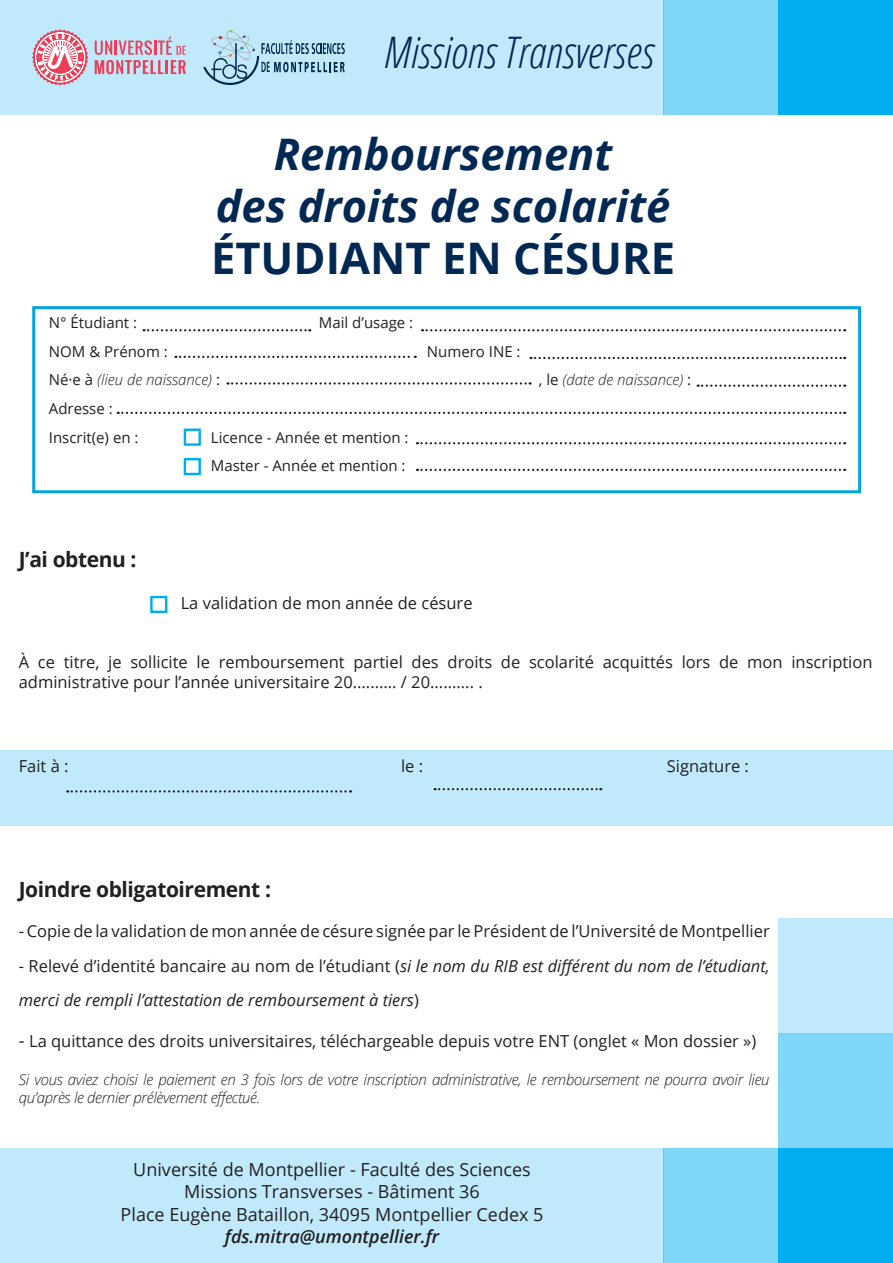
<style>
.page{position:relative;width:893px;height:1263px;background:#fff}
.page>*{position:absolute;margin:0;border:0;box-sizing:border-box;transform-origin:0 0}
.t1{font:italic 700 43.5px "Open Sans";color:#002853}
.t2{font:italic 300 condensed 43.5px "Open Sans";color:#002853}
.t3{font:700 43.5px "Open Sans";color:#002853}
.t4{font:700 21px "Open Sans";letter-spacing:-.02em;color:#231f20}
.t5{font:18px "Open Sans";color:#231f20}
.t6{font:italic 600 18px "Open Sans";color:#231f20}
.t7{font:16.5px/19.8px "Open Sans";color:#231f20}
.t8{font:italic 16.5px/34.5px "Open Sans";color:#231f20}
.t9{font:italic 300 15px/18px "Open Sans";letter-spacing:-.02em;color:#231f20}
.t10{font:15px "Open Sans";color:#231f20}
.t11{font:italic 300 15px "Open Sans";color:#231f20}
.s1{font-weight:400;font-style:normal}
.s2{font-style:normal}
.s3{font-size:18px}
</style>
<div class="page">
<div style="left:0;top:750px;width:893px;height:76px;background:#c0eafb"></div>
<div style="left:32px;top:306px;width:829px;height:187px;border:3px solid #00a4e1"></div>
<div style="left:0;top:0;width:663px;height:115px;background:#c0eafb"></div>
<div style="left:778px;top:1148px;width:115px;height:115px;background:#00aeef"></div>
<div style="left:663px;top:1148px;width:115px;height:115px;background:#80d6f7"></div>
<div style="left:778px;top:918px;width:115px;height:115px;background:#c0eafb"></div>
<div style="left:778px;top:1033px;width:115px;height:115px;background:#80d6f7"></div>
<div style="left:0;top:1148px;width:663px;height:115px;background:#c0eafb"></div>
<div style="left:778px;top:0;width:115px;height:115px;background:#00aeef"></div>
<div style="left:663px;top:0;width:115px;height:115px;background:#80d6f7"></div>
<svg style="left:32px;top:29px;width:56px;height:56px"></svg>
<svg style="left:95px;top:37px;width:91px;height:37px"></svg>
<svg style="left:203px;top:30px;width:142px;height:55px"></svg>
<svg style="left:118px;top:412px;width:727px;height:2px"></svg>
<svg style="left:422px;top:329px;width:423px;height:2px"></svg>
<svg style="left:144px;top:329px;width:166px;height:2px"></svg>
<svg style="left:175px;top:356px;width:241px;height:2px"></svg>
<svg style="left:228px;top:382px;width:303px;height:3px"></svg>
<svg style="left:698px;top:385px;width:147px;height:2px"></svg>
<svg style="left:417px;top:442px;width:428px;height:2px"></svg>
<div style="left:184px;top:429px;width:17px;height:17px;border:2px solid #00aeef"></div>
<svg style="left:417px;top:469px;width:428px;height:2px"></svg>
<div style="left:184px;top:458px;width:17px;height:17px;border:2px solid #00aeef"></div>
<div style="left:150px;top:596px;width:17px;height:17px;border:2px solid #00aeef"></div>
<svg style="left:67px;top:790px;width:284px;height:2px"></svg>
<svg style="left:435px;top:788px;width:166px;height:2px"></svg>
<svg style="left:530px;top:357px;width:315px;height:2px"></svg>
<p class="t2" style="left:384px;top:23px;width:271px">Missions Transverses</p>
<p class="t1" style="left:274px;top:123px;width:340px">Remboursement</p>
<p class="t1" style="left:216px;top:176px;width:456px">des droits de scolarité</p>
<p class="t3" style="left:211px;top:228px;width:465px">ÉTUDIANT EN CÉSURE</p>
<p class="t10" style="left:49px;top:313px;width:90px">N° Étudiant :</p>
<p class="t10" style="left:319px;top:313px;width:96px">Mail d’usage :</p>
<p class="t10" style="left:49px;top:341px;width:120px">NOM &amp; Prénom :</p>
<p class="t10" style="left:427px;top:341px;width:95px">Numero INE :</p>
<p class="t11" style="left:49px;top:370px;width:173px"><span class="s1">Né·e à</span> (lieu de naissance) <span class="s1">:</span></p>
<p class="t11" style="left:539px;top:370px;width:154px"><span class="s1">, le</span> (date de naissance) <span class="s1">:</span></p>
<p class="t10" style="left:49px;top:398px;width:65px">Adresse :</p>
<p class="t10" style="left:49px;top:427px;width:91px">Inscrit(e) en :</p>
<p class="t10" style="left:211px;top:427px;width:199px">Licence - Année et mention :</p>
<p class="t10" style="left:211px;top:455px;width:196px">Master - Année et mention :</p>
<p class="t4" style="left:19px;top:545px;width:119px">J’ai obtenu :</p>
<p class="t7" style="left:181px;top:592px;width:293px">La validation de mon année de césure</p>
<p class="t7" style="left:19px;top:652px;width:855px">À ce titre, je sollicite le remboursement partiel des droits de scolarité acquittés lors de mon inscription administrative pour l’année universitaire 20.......... / 20.......... .</p>
<p class="t7" style="left:19px;top:756px;width:51px">Fait à :</p>
<p class="t7" style="left:401px;top:756px;width:24px">le :</p>
<p class="t7" style="left:667px;top:756px;width:84px">Signature :</p>
<p class="t4" style="left:19px;top:875px;width:254px">Joindre obligatoirement :</p>
<p class="t7" style="left:19px;top:921px;width:752px">- Copie de la validation de mon année de césure signée par le Président de l’Université de Montpellier</p>
<p class="t8" style="left:19px;top:948px;width:752px"><span class="s2">- Relevé d’identité bancaire au nom de l’étudiant (</span>si le nom du RIB est différent du nom de l’étudiant, merci de rempli l’attestation de remboursement à tiers<span class="s2">)</span></p>
<p class="t7" style="left:19px;top:1031px;width:739px"><span class="s3">-</span> La quittance des droits universitaires, téléchargeable depuis votre ENT (onglet « Mon dossier »)</p>
<p class="t9" style="left:19px;top:1070px;width:752px">Si vous aviez choisi le paiement en 3 fois lors de votre inscription administrative, le remboursement ne pourra avoir lieu qu’après le dernier prélèvement effectué.</p>
<p class="t5" style="left:133px;top:1157px;width:399px">Université de Montpellier - Faculté des Sciences</p>
<p class="t5" style="left:184px;top:1179px;width:297px">Missions Transverses - Bâtiment 36</p>
<p class="t5" style="left:121px;top:1202px;width:424px">Place Eugène Bataillon, 34095 Montpellier Cedex 5</p>
<p class="t6" style="left:225px;top:1224px;width:216px">fds.mitra@umontpellier.fr</p>
</div>
